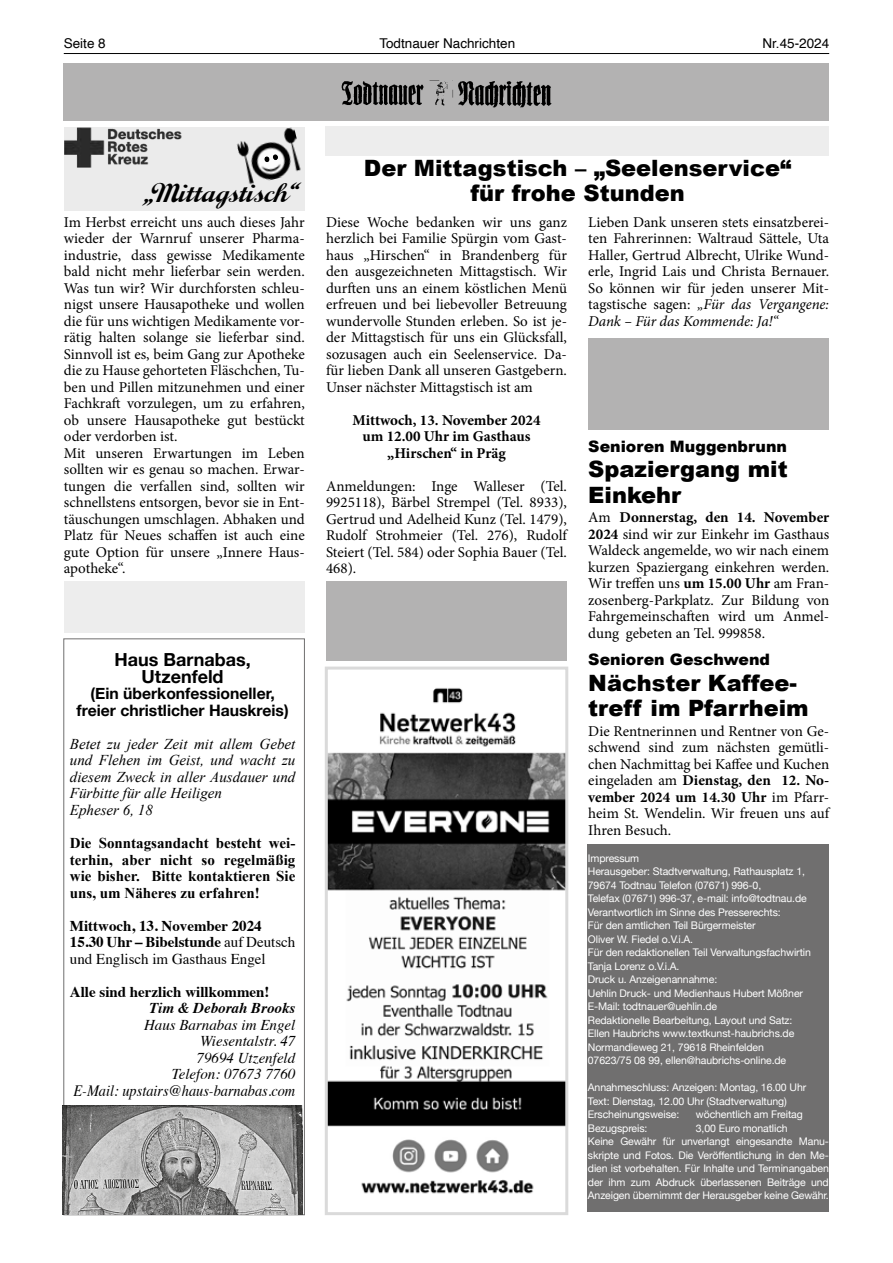
<style>
.page{position:relative;width:893px;height:1263px;background:#fff}
.page>*{position:absolute;margin:0;border:0;box-sizing:border-box;transform-origin:0 0}
.t1{font:30px "Moonshine Script NF";color:#000}
.t2{font:900 22.5px/25.5px "Arial";color:#000}
.t3{font:700 18px/16.5px "Helvetica Neue";color:#000;text-align:center}
.t4{font:700 15.75px/16.5px "Helvetica Neue";color:#000;text-align:center}
.t5{font:900 15.75px "Arial";color:#000}
.t6{font:italic 15.75px "Times";color:#000;scale:.91 1}
.t7{font:15px/16.5px "Minion Pro";color:#000;text-align:justify}
.t8{font:italic 15px/16.5px "Times New Roman";color:#000}
.t9{font:700 15px/16.5px "Times New Roman";color:#000;text-align:justify}
.t10{font:700 15px/16.5px "Times";color:#000}
.t11{font:italic 15px/16.5px "Times";color:#000;text-align:right}
.t12{font:700 15px/16.5px "Minion Pro";color:#000;text-align:center}
.t13{font:italic 700 15px "Times";color:#000}
.t14{font:13.5px "Helvetica";color:#000}
.t15{font:10.5px/13.5px "Helvetica Neue";letter-spacing:-.01em;color:#fff}
.s1{font-weight:400}
.s2{font-style:italic}
.s3{font-weight:700}
</style>
<div class="page">
<hr style="left:64px;top:53px;width:765px;height:1px;background:#000">
<div style="left:64px;top:64px;width:765px;height:57px;background:#b3b2b2"></div>
<img style="left:341px;top:80px;width:211px;height:28px">
<div style="left:64px;top:127px;width:241px;height:84px;background:#ebebeb"></div>
<img style="left:64px;top:127px;width:118px;height:41px">
<img style="left:237px;top:127px;width:64px;height:58px">
<svg style="left:264px;top:154px;width:14px;height:9px"></svg>
<div style="left:326px;top:126px;width:503px;height:30px;background:#ededed"></div>
<div style="left:63px;top:638px;width:242px;height:577px;background:#fff;border:1px solid #706f6f"></div>
<img style="left:63px;top:1105px;width:240px;height:110px">
<img style="left:329px;top:688px;width:235px;height:506px">
<div style="left:325px;top:666px;width:243px;height:549px;border:3px solid #dadada"></div>
<div style="left:326px;top:581px;width:241px;height:79px;background:#b3b2b2"></div>
<div style="left:64px;top:581px;width:241px;height:51px;background:#ededed"></div>
<div style="left:588px;top:844px;width:241px;height:367px;background:#706f6f"></div>
<div style="left:588px;top:338px;width:241px;height:91px;background:#b3b2b2"></div>
<p class="t14" style="left:64px;top:33px;width:44px">Seite 8</p>
<p class="t14" style="left:379px;top:33px;width:137px">Todtnauer Nachrichten</p>
<p class="t14" style="left:762px;top:33px;width:68px">Nr.45-2024</p>
<h1 class="t1" style="left:142px;top:177px;width:160px">„Mittagstisch“</h1>
<h2 class="t2" style="left:364px;top:154px;width:429px;text-align:center">Der Mittagstisch – „Seelenservice“ für frohe Stunden</h2>
<p class="t7" style="left:64px;top:214px;width:242px;text-align:left">Im Herbst erreicht uns auch dieses Jahr wieder der Warnruf unserer Pharma&shy;industrie, dass gewisse Medikamente bald nicht mehr lieferbar sein werden.<br>Was tun wir? Wir durchforsten schleu&shy;nigst unsere Hausapotheke und wollen die für uns wichtigen Medikamente vor&shy;rätig halten solange sie lieferbar sind.<br>Sinnvoll ist es, beim Gang zur Apotheke die zu Hause gehorteten Fläschchen, Tu&shy;ben und Pillen mitzunehmen und einer Fachkraft vorzulegen, um zu erfahren, ob unsere Hausapotheke gut bestückt oder verdorben ist.<br>Mit unseren Erwartungen im Leben sollten wir es genau so machen. Erwar&shy;tungen die verfallen sind, sollten wir schnellstens entsorgen, bevor sie in Ent&shy;täuschungen umschlagen. Abhaken und Platz für Neues schaffen ist auch eine gute Option für unsere „Innere Haus&shy;apotheke“.</p>
<p class="t7" style="left:326px;top:214px;width:242px">Diese Woche bedanken wir uns ganz herzlich bei Familie Spürgin vom Gast&shy;haus „Hirschen“ in Brandenberg für den ausgezeichneten Mittagstisch. Wir durften uns an einem köstlichen Menü erfreuen und bei liebevoller Betreuung wundervolle Stunden erleben. So ist je&shy;der Mittagstisch für uns ein Glücksfall, sozusagen auch ein Seelenservice. Da&shy;für lieben Dank all unseren Gastgebern.<br>Unser nächster Mittagstisch ist am</p>
<p class="t12" style="left:352px;top:412px;width:190px">Mittwoch, 13. November 2024 um 12.00 Uhr im Gasthaus „Hirschen“ in Präg</p>
<p class="t7" style="left:326px;top:478px;width:242px">Anmeldungen: Inge Walleser (Tel.<br>9925118), Bärbel Strempel (Tel. 8933), Gertrud und Adelheid Kunz (Tel. 1479), Rudolf Strohmeier (Tel. 276), Rudolf Steiert (Tel. 584) oder Sophia Bauer (Tel.<br>468).</p>
<p class="t3" style="left:114px;top:652px;width:138px">Haus Barnabas,<br>Utzenfeld</p>
<p class="t4" style="left:77px;top:686px;width:213px">(Ein überkonfessioneller, freier christlicher Hauskreis)</p>
<p class="t8" style="left:70px;top:735px;width:227px">Betet zu jeder Zeit mit allem Gebet und Flehen im Geist, und wacht zu diesem Zweck in aller Ausdauer und<br>Fürbitte für alle Heiligen<br>Epheser 6, 18</p>
<p class="t9" style="left:70px;top:834px;width:227px">Die Sonntagsandacht besteht wei&shy;terhin, aber nicht so regelmäßig wie bisher. Bitte kontaktieren Sie uns, um Näheres zu erfahren!</p>
<p class="t10" style="left:70px;top:915px;width:227px">Mittwoch, 13. November 2024<br>15.30 Uhr – Bibelstunde <span class="s1">auf Deutsch und Englisch im Gasthaus Engel</span></p>
<p class="t10" style="left:70px;top:981px;width:201px">Alle sind herzlich willkommen!</p>
<p class="t13" style="left:150px;top:994px;width:147px">Tim &amp; Deborah Brooks</p>
<p class="t11" style="left:144px;top:1015px;width:153px">Haus Barnabas im Engel<br>Wiesentalstr. 47<br>79694 Utzenfeld<br>Telefon: 07673 7760</p>
<p class="t6" style="left:74px;top:1076px;width:245px">E-Mail: upstairs@haus-barnabas.com</p>
<p class="t7" style="left:588px;top:214px;width:242px">Lieben Dank unseren stets einsatzberei&shy;ten Fahrerinnen: Waltraud Sättele, Uta Haller, Gertrud Albrecht, Ulrike Wund&shy;erle, Ingrid Lais und Christa Bernauer.<br>So können wir für jeden unserer Mit&shy;tagstische sagen: <span class="s2">„Für das Vergangene:<br>Dank – Für das Kommende: Ja!“</span></p>
<p class="t5" style="left:588px;top:435px;width:200px">Senioren Muggenbrunn</p>
<h2 class="t2" style="left:588px;top:456px;width:201px">Spaziergang mit<br>Einkehr</h2>
<p class="t7" style="left:588px;top:509px;width:242px">Am <span class="s3">Donnerstag, den 14. November 2024</span> sind wir zur Einkehr im Gasthaus Waldeck angemelde, wo wir nach einem kurzen Spaziergang einkehren werden.<br>Wir treffen uns <span class="s3">um 15.00 Uhr</span> am Fran&shy;zosenberg-Parkplatz. Zur Bildung von Fahrgemeinschaften wird um Anmel&shy;dung gebeten an Tel. 999858.</p>
<p class="t5" style="left:588px;top:648px;width:183px">Senioren Geschwend</p>
<h2 class="t2" style="left:588px;top:669px;width:222px">Nächster Kaffee&shy;treff im Pfarrheim</h2>
<p class="t7" style="left:588px;top:722px;width:242px">Die Rentnerinnen und Rentner von Ge&shy;schwend sind zum nächsten gemütli&shy;chen Nachmittag bei Kaffee und Kuchen eingeladen am <span class="s3">Dienstag, den 12. No&shy;vember 2024 um 14.30 Uhr</span> im Pfarr&shy;heim St. Wendelin. Wir freuen uns auf Ihren Besuch.</p>
<p class="t15" style="left:588px;top:852px;width:225px">Impressum<br>Herausgeber: Stadtverwaltung, Rathausplatz 1, 79674 Todtnau Telefon (07671) 996-0,<br>Telefax (07671) 996-37, e-mail: info@todtnau.de Verantwortlich im Sinne des Presserechts:<br>Für den amtlichen Teil Bürgermeister<br>Oliver W. Fiedel o.V.i.A.<br>Für den redaktionellen Teil Verwaltungsfachwirtin Tanja Lorenz o.V.i.A.<br>Druck u. Anzeigenannahme:<br>Uehlin Druck- und Medienhaus Hubert Mößner E-Mail: todtnauer@uehlin.de<br>Redaktionelle Bearbeitung, Layout und Satz:<br>Ellen Haubrichs www.textkunst-haubrichs.de Normandieweg 21, 79618 Rheinfelden<br>07623/75 08 99, ellen@haubrichs-online.de</p>
<p class="t15" style="left:588px;top:1081px;width:220px">Annahmeschluss: Anzeigen: Montag, 16.00 Uhr<br>Text: Dienstag, 12.00 Uhr (Stadtverwaltung)<br>Erscheinungsweise:</p>
<p class="t15" style="left:696px;top:1108px;width:108px">wöchentlich am Freitag</p>
<p class="t15" style="left:588px;top:1122px;width:242px;text-indent:108px">3,00 Euro monatlich<br>Keine Gewähr für unverlangt eingesandte Manu&shy;skripte und Fotos. Die Veröffentlichung in den Me&shy;dien ist vorbehalten. Für Inhalte und Terminangaben der ihm zum Abdruck überlassenen Beiträge und Anzeigen übernimmt der Herausgeber keine Gewähr.</p>
<p class="t15" style="left:588px;top:1122px;width:61px">Bezugspreis:</p>
</div>
